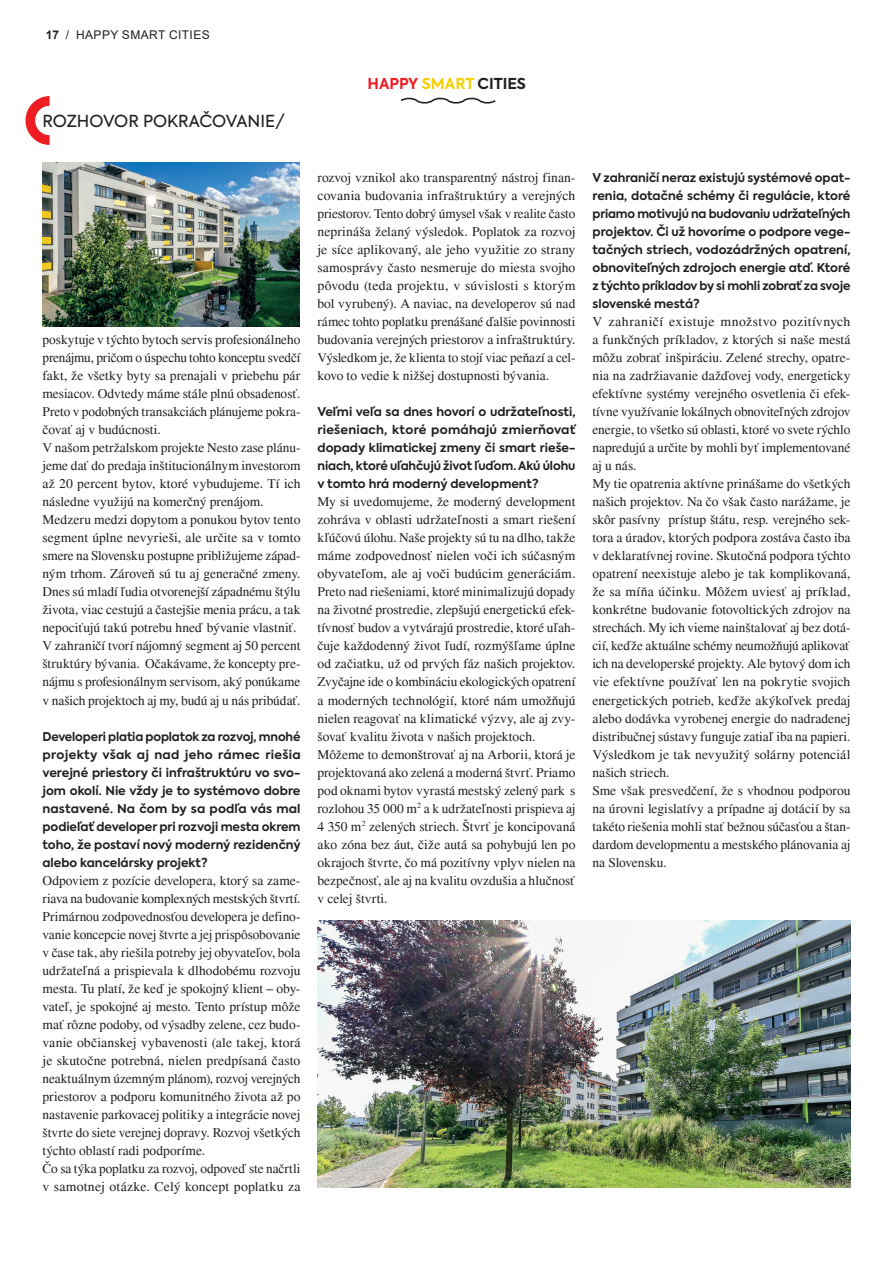
<style>
.page{position:relative;width:893px;height:1263px;background:#fff}
.page>*{position:absolute;margin:0;border:0;box-sizing:border-box;transform-origin:0 0}
.t1{font:16.5px "Axiforma";color:#231f20}
.t2{font:700 15px "Axiforma";color:#231f20}
.t3{font:13.5px/18px "Times";color:#231f20}
.t4{font:700 12px/18px "Axiforma";letter-spacing:-.01em;color:#231f20;text-align:justify}
.t5{font:12px "Arial";letter-spacing:.035em;color:#231f20}
.s1{font-weight:700}
.s2{color:#ee1d23}
.s3{color:#f4cf02}
</style>
<div class="page">
<img style="left:42px;top:162px;width:258px;height:164px">
<img style="left:318px;top:920px;width:532px;height:267px">
<svg style="left:26px;top:96px;width:24px;height:49px"></svg>
<svg style="left:401px;top:97px;width:95px;height:7px"></svg>
<p class="t5" style="left:46px;top:26px;width:165px"><span class="s1">17</span> / HAPPY SMART CITIES</p>
<p class="t1" style="left:43px;top:110px;width:244px">ROZHOVOR POKRAČOVANIE/</p>
<p class="t2" style="left:368px;top:74px;width:160px"><span class="s2">HAPPY</span> <span class="s3">SMART</span> CITIES</p>
<p class="t3" style="left:43px;top:331px;width:259px">poskytuje v týchto bytoch servis profesionálneho prenájmu, pričom o úspechu tohto konceptu svedčí fakt, že všetky byty sa prenajali v priebehu pár mesiacov. Odvtedy máme stále plnú obsadenosť.<br>Preto v podobných transakciách plánujeme pokra&shy;čovať aj v budúcnosti.<br>V našom petržalskom projekte Nesto zase plánu&shy;jeme dať do predaja inštitucionálnym investorom až 20 percent bytov, ktoré vybudujeme. Tí ich následne využijú na komerčný prenájom.<br>Medzeru medzi dopytom a ponukou bytov tento segment úplne nevyrieši, ale určite sa v tomto smere na Slovensku postupne približujeme západ&shy;ným trhom. Zároveň sú tu aj generačné zmeny.<br>Dnes sú mladí ľudia otvorenejší západnému štýlu života, viac cestujú a častejšie menia prácu, a tak nepociťujú takú potrebu hneď bývanie vlastniť.<br>V zahraničí tvorí nájomný segment aj 50 percent štruktúry bývania. Očakávame, že koncepty pre&shy;nájmu s profesionálnym servisom, aký ponúkame v našich projektoch aj my, budú aj u nás pribúdať.</p>
<p class="t4" style="left:43px;top:727px;width:260px">Developeri platia poplatok za rozvoj, mnohé projekty však aj nad jeho rámec riešia verejné priestory či infraštruktúru vo svo&shy;jom okolí. Nie vždy je to systémovo dobre nastavené. Na čom by sa podľa vás mal podieľať developer pri rozvoji mesta okrem toho, že postaví nový moderný rezidenčný alebo kancelársky projekt?</p>
<p class="t3" style="left:43px;top:871px;width:259px">Odpoviem z pozície developera, ktorý sa zame&shy;riava na budovanie komplexných mestských štvrtí.<br>Primárnou zodpovednosťou developera je defino&shy;vanie koncepcie novej štvrte a jej prispôsobovanie v čase tak, aby riešila potreby jej obyvateľov, bola udržateľná a prispievala k dlhodobému rozvoju mesta. Tu platí, že keď je spokojný klient – oby&shy;vateľ, je spokojné aj mesto. Tento prístup môže mať rôzne podoby, od výsadby zelene, cez budo&shy;vanie občianskej vybavenosti (ale takej, ktorá je skutočne potrebná, nielen predpísaná často neaktuálnym územným plánom), rozvoj verejných priestorov a podporu komunitného života až po nastavenie parkovacej politiky a integrácie novej štvrte do siete verejnej dopravy. Rozvoj všetkých týchto oblastí radi podporíme.<br>Čo sa týka poplatku za rozvoj, odpoveď ste načrtli v samotnej otázke. Celý koncept poplatku za</p>
<p class="t3" style="left:317px;top:169px;width:259px;text-align:justify">rozvoj vznikol ako transparentný nástroj finan&shy;covania budovania infraštruktúry a verejných priestorov. Tento dobrý úmysel však v realite často neprináša želaný výsledok. Poplatok za rozvoj je síce aplikovaný, ale jeho využitie zo strany samosprávy často nesmeruje do miesta svojho pôvodu (teda projektu, v súvislosti s ktorým bol vyrubený). A naviac, na developerov sú nad rámec tohto poplatku prenášané ďalšie povinnosti budovania verejných priestorov a infraštruktúry.<br>Výsledkom je, že klienta to stojí viac peňazí a cel&shy;kovo to vedie k nižšej dostupnosti bývania.</p>
<p class="t4" style="left:317px;top:403px;width:259px">Veľmi veľa sa dnes hovorí o udržateľnosti, riešeniach, ktoré pomáhajú zmierňovať dopady klimatickej zmeny či smart rieše&shy;niach, ktoré uľahčujú život ľuďom. Akú úlohu v tomto hrá moderný development?</p>
<p class="t3" style="left:317px;top:493px;width:259px">My si uvedomujeme, že moderný development zohráva v oblasti udržateľnosti a smart riešení kľúčovú úlohu. Naše projekty sú tu na dlho, takže máme zodpovednosť nielen voči ich súčasným obyvateľom, ale aj voči budúcim generáciám.<br>Preto nad riešeniami, ktoré minimalizujú dopady na životné prostredie, zlepšujú energetickú efek&shy;tívnosť budov a vytvárajú prostredie, ktoré uľah&shy;čuje každodenný život ľudí, rozmýšľame úplne od začiatku, už od prvých fáz našich projektov.<br>Zvyčajne ide o kombináciu ekologických opatrení a moderných technológií, ktoré nám umožňujú nielen reagovať na klimatické výzvy, ale aj zvy&shy;šovať kvalitu života v našich projektoch.<br>Môžeme to demonštrovať aj na Arborii, ktorá je projektovaná ako zelená a moderná štvrť. Priamo pod oknami bytov vyrastá mestský zelený park s rozlohou 35 000 m<sup>2</sup> a k udržateľnosti prispieva aj 4 350 m<sup>2</sup> zelených striech. Štvrť je koncipovaná ako zóna bez áut, čiže autá sa pohybujú len po okrajoch štvrte, čo má pozitívny vplyv nielen na bezpečnosť, ale aj na kvalitu ovzdušia a hlučnosť v celej štvrti.</p>
<p class="t4" style="left:592px;top:169px;width:260px">V zahraničí neraz existujú systémové opat&shy;renia, dotačné schémy či regulácie, ktoré priamo motivujú na budovaniu udržateľných projektov. Či už hovoríme o podpore vege&shy;tačných striech, vodozádržných opatrení, obnoviteľných zdrojoch energie atď. Ktoré z týchto príkladov by si mohli zobrať za svoje slovenské mestá?</p>
<p class="t3" style="left:592px;top:313px;width:259px">V zahraničí existuje množstvo pozitívnych a funkčných príkladov, z ktorých si naše mestá môžu zobrať inšpiráciu. Zelené strechy, opatre&shy;nia na zadržiavanie dažďovej vody, energeticky efektívne systémy verejného osvetlenia či efek&shy;tívne využívanie lokálnych obnoviteľných zdrojov energie, to všetko sú oblasti, ktoré vo svete rýchlo napredujú a určite by mohli byť implementované aj u nás.<br>My tie opatrenia aktívne prinášame do všetkých našich projektov. Na čo však často narážame, je skôr pasívny prístup štátu, resp. verejného sek&shy;tora a úradov, ktorých podpora zostáva často iba v deklaratívnej rovine. Skutočná podpora týchto opatrení neexistuje alebo je tak komplikovaná, že sa míňa účinku. Môžem uviesť aj príklad, konkrétne budovanie fotovoltických zdrojov na strechách. My ich vieme nainštalovať aj bez dotá&shy;cií, keďže aktuálne schémy neumožňujú aplikovať ich na developerské projekty. Ale bytový dom ich vie efektívne používať len na pokrytie svojich energetických potrieb, keďže akýkoľvek predaj alebo dodávka vyrobenej energie do nadradenej distribučnej sústavy funguje zatiaľ iba na papieri.<br>Výsledkom je tak nevyužitý solárny potenciál našich striech.<br>Sme však presvedčení, že s vhodnou podporou na úrovni legislatívy a prípadne aj dotácií by sa takéto riešenia mohli stať bežnou súčasťou a štan&shy;dardom developmentu a mestského plánovania aj na Slovensku.</p>
</div>
